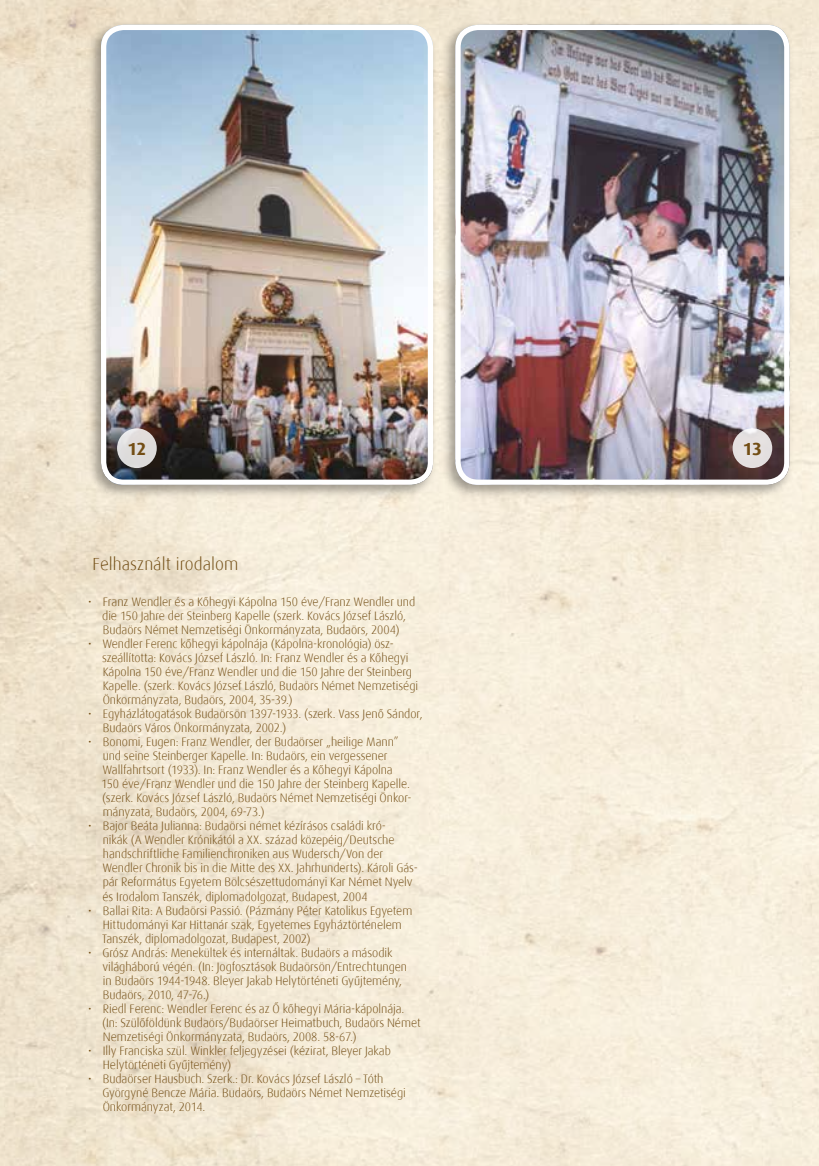
<style>
.page{position:relative;width:819px;height:1166px;background:#fff}
.page>*{position:absolute;margin:0;border:0;box-sizing:border-box;transform-origin:0 0}
.t1{font:17.5px "GP Dax Light";letter-spacing:.005em;color:#734e15}
.t2{font:17.5px "GP Dax Bold";color:#734e15}
.t3{font:12.25px/14px "GP Dax Light";letter-spacing:-.005em;color:#734e15}
</style>
<div class="page">
<div style="left:86px;top:20px;width:351px;height:480px;background:#000;opacity:.35"></div>
<img style="left:101px;top:25px;width:332px;height:460px">
<div style="left:101px;top:25px;width:332px;height:460px;border:5px solid #fff;border-radius:20px"></div>
<div style="left:441px;top:20px;width:352px;height:480px;background:#000;opacity:.35"></div>
<img style="left:455px;top:25px;width:334px;height:460px">
<div style="left:455px;top:25px;width:334px;height:460px;border:5px solid #fff;border-radius:20px"></div>
<svg style="left:117px;top:428px;width:40px;height:40px"></svg>
<svg style="left:732px;top:428px;width:40px;height:40px"></svg>
<h1 class="t2" style="left:127px;top:439px;width:21px">12</h1>
<h1 class="t2" style="left:742px;top:439px;width:21px">13</h1>
<h1 class="t1" style="left:92px;top:554px;width:147px">Felhasznált irodalom</h1>
<p class="t3" style="left:88px;top:595px;width:329px;text-align:center">• Franz Wendler és a Kőhegyi Kápolna 150 éve/Franz Wendler und die 150 Jahre der Steinberg Kapelle (szerk. Kovács József László,<br>Budaörs Német Nemzetiségi Önkormányzata, Budaörs, 2004)</p>
<p class="t3" style="left:102px;top:637px;width:317px;text-indent:-14px">• Wendler Ferenc kőhegyi kápolnája (Kápolna-kronológia) ös - szeállította: Kovács József László. In: Franz Wendler és a Kőhegyi Kápolna 150 éve/Franz Wendler und die 150 Jahre der Steinberg Kapelle. (szerk. Kovács József László, Budaörs Német Nemzetiségi Önkormányzata, Budaörs, 2004, 35-39.)</p>
<p class="t3" style="left:103px;top:707px;width:321px;text-indent:-15px">• Egyházlátogatások Budaörsön 1397-1933. (szerk. Vass Jenő Sándor,<br>Budaörs Város Önkormányzata, 2002.)</p>
<p class="t3" style="left:101px;top:735px;width:312px;text-indent:-13px">• Bonomi, Eugen: Franz Wendler, der Budaörser „heilige Mann” und seine Steinberger Kapelle. In: Budaörs, ein vergessener Wallfahrtsort (1933). In: Franz Wendler és a Kőhegyi Kápolna 150 éve/Franz Wendler und die 150 Jahre der Steinberg Kapelle. (szerk. Kovács József László, Budaörs Német Nemzetiségi Önkor&shy;mányzata, Budaörs, 2004, 69-73.)</p>
<p class="t3" style="left:102px;top:819px;width:317px;text-indent:-14px">• Bajor Beáta Julianna: Budaörsi német kézírásos családi kró-<br>nikák (A Wendler Krónikától a XX. század közepéig/Deutsche handschriftliche Familienchroniken aus Wudersch/Von der Wendler Chronik bis in die Mitte des XX. Jahrhunderts). Károli Gás&shy;pár Református Egyetem Bölcsészettudományi Kar Német Nyelv és Irodalom Tanszék, diplomadolgozat, Budapest, 2004</p>
<p class="t3" style="left:102px;top:903px;width:312px;text-indent:-14px">• Ballai Rita: A Budaörsi Passió. (Pázmány Péter Katolikus Egyetem<br>Hittudományi Kar Hittanár szak, Egyetemes Egyháztörténelem<br>Tanszék, diplomadolgozat, Budapest, 2002)</p>
<p class="t3" style="left:102px;top:945px;width:306px;text-indent:-14px">• Grósz András: Menekültek és internáltak. Budaörs a második világháború végén. (In: Jogfosztások Budaörsön/Entrechtungen in Budaörs 1944-1948. Bleyer Jakab Helytörténeti Gyűjtemény, Budaörs, 2010, 47-76.)</p>
<p class="t3" style="left:102px;top:1001px;width:320px;text-indent:-14px">• Riedl Ferenc: Wendler Ferenc és az Ő kőhegyi Mária-kápolnája. (In: Szülőföldünk Budaörs/Budaörser Heimatbuch, Budaörs Német<br>Nemzetiségi Önkormányzata, Budaörs, 2008. 58-67.)</p>
<p class="t3" style="left:103px;top:1043px;width:289px;text-indent:-15px">• Illy Franciska szül. Winkler feljegyzései (kézirat, Bleyer Jakab<br>Helytörténeti Gyűjtemény)</p>
<p class="t3" style="left:102px;top:1071px;width:305px;text-indent:-14px">• Budaörser Hausbuch. Szerk.: Dr. Kovács József László – Tóth<br>Györgyné Bencze Mária. Budaörs, Budaörs Német Nemzetiségi<br>Önkormányzat, 2014.</p>
</div>
